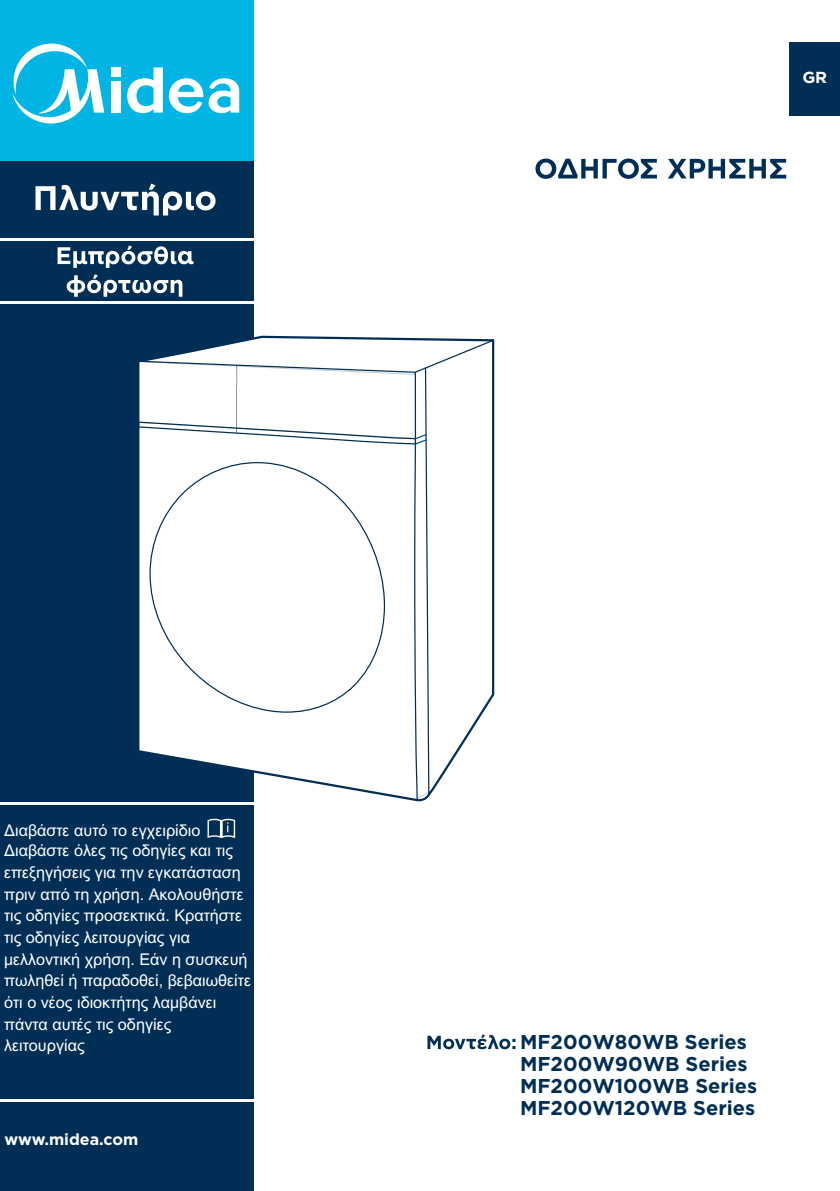
<style>
.page{position:relative;width:840px;height:1191px;background:#fff}
.page>*{position:absolute;margin:0;border:0;box-sizing:border-box;transform-origin:0 0}
.t1{font:700 20px/22px "Gotham";color:#002e54}
.t2{font:16.2px/21.6px "Arial Unicode MS";color:#fff}
.t3{font:700 16px "Gotham";color:#fff}
</style>
<div class="page">
<div style="left:0;top:161px;width:253px;height:1030px;background:#002e54"></div>
<div style="left:788px;top:42px;width:51px;height:74px;background:#002e54"></div>
<hr style="left:0;top:238px;width:254px;height:3px;background:#fff">
<div style="left:0;top:0;width:253px;height:161px;background:#00b4e4"></div>
<hr style="left:0;top:301px;width:254px;height:3px;background:#fff">
<hr style="left:0;top:1099px;width:254px;height:3px;background:#fff">
<hr style="left:0;top:802px;width:254px;height:3px;background:#fff">
<div style="left:111px;top:67px;width:9px;height:10px;background:#fff"></div>
<div style="left:111px;top:81px;width:9px;height:32px;background:#fff"></div>
<svg style="left:127px;top:67px;width:36px;height:46px"></svg>
<svg style="left:169px;top:78px;width:70px;height:36px"></svg>
<svg style="left:12px;top:44px;width:92px;height:79px"></svg>
<svg style="left:139px;top:336px;width:355px;height:465px"></svg>
<svg style="left:207px;top:818px;width:28px;height:20px"></svg>
<svg style="left:427px;top:1034px;width:88px;height:15px"></svg>
<svg style="left:535px;top:159px;width:250px;height:20px"></svg>
<svg style="left:35px;top:184px;width:180px;height:31px"></svg>
<svg style="left:58px;top:245px;width:135px;height:23px"></svg>
<svg style="left:67px;top:274px;width:115px;height:23px"></svg>
<p class="t3" style="left:802px;top:72px;width:26px">GR</p>
<p class="t2" style="left:4px;top:822px;width:230px;line-height:19.8px">Διαβάστε αυτό το εγχειρίδιο<br>Διαβάστε όλες τις οδηγίες και τις</p>
<p class="t2" style="left:4px;top:863px;width:248px">επεξηγήσεις για την εγκατάσταση πριν από τη χρήση. Ακολουθήστε τις οδηγίες προσεκτικά. Κρατήστε τις οδηγίες λειτουργίας για μελλοντική χρήση. Εάν η συσκευή πωληθεί ή παραδοθεί, βεβαιωθείτε ότι ο νέος ιδιοκτήτης λαμβάνει πάντα αυτές τις οδηγίες λειτουργίας</p>
<p class="t3" style="left:5px;top:1133px;width:135px">www.midea.com</p>
<p class="t1" style="left:520px;top:1032px;width:238px">MF200W80WB Series<br>MF200W90WB Series<br>MF200W100WB Series<br>MF200W120WB Series</p>
</div>
